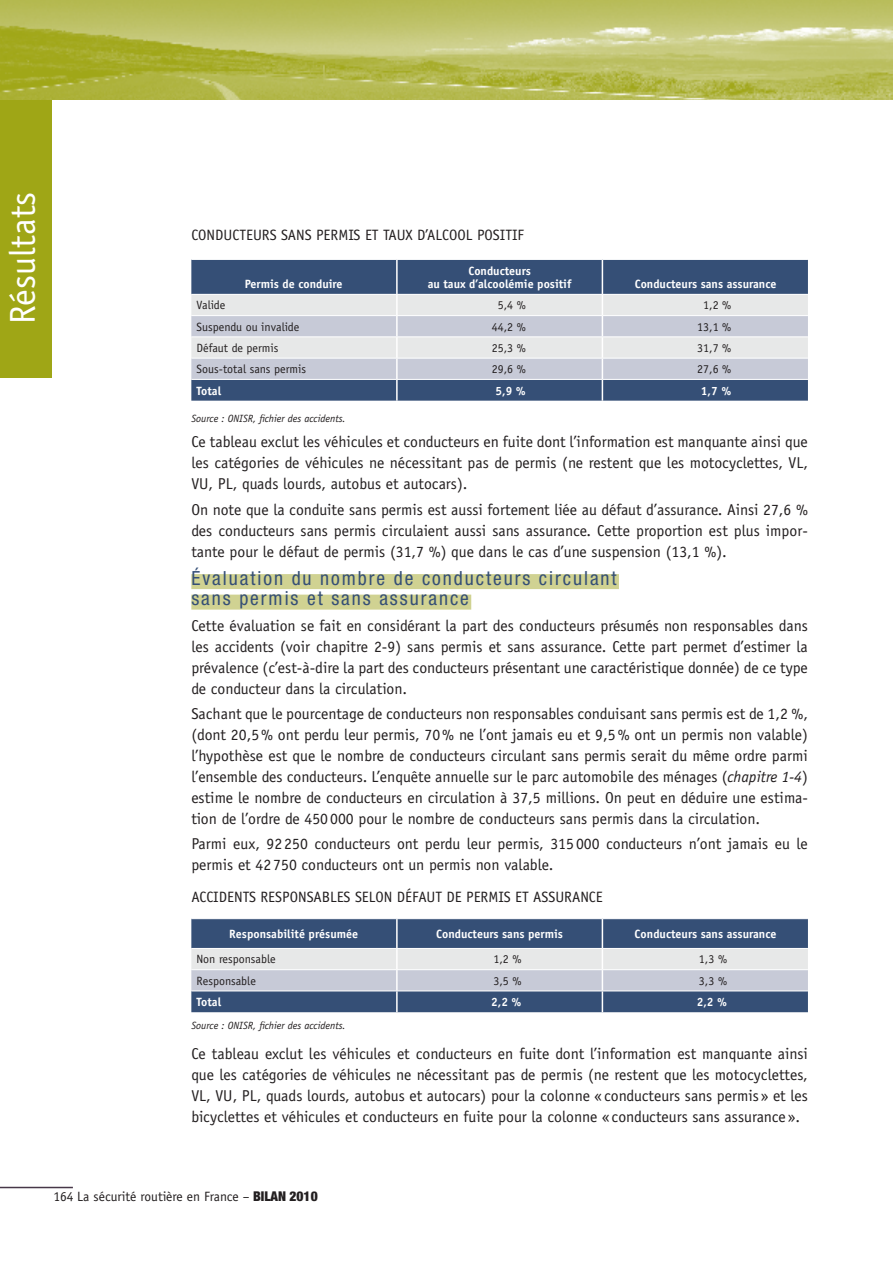
<style>
.page{position:relative;width:893px;height:1263px;background:#fff}
.page>*{position:absolute;margin:0;border:0;box-sizing:border-box;transform-origin:0 0}
.t1{font:36px "Officina Sans Std";color:#fff}
.t2{font:condensed 19.5px/20.5px "Helvetica Neue LT Std";letter-spacing:.1em;color:#354f76}
.t3{font:15.75px/21px "Officina Sans Std";color:#231f20;text-align:justify}
.t4{font:15px "Officina Sans Std";color:#231f20}
.t5{font:13.5px "Officina Sans Std";color:#231f20}
.t6{font:700 12px/13.5px "Officina Sans";color:#fff;text-align:center}
.t7{font:12px "Officina Sans Std";color:#231f20}
.t8{font:700 12px "Officina Sans Std";letter-spacing:-.03em;color:#fff}
.t9{font:italic 10.5px "Officina Sans Std";color:#231f20}
.s1{font-style:italic}
.s2{font-family:"Helvetica Neue LT Std";font-weight:900;font-stretch:condensed}
</style>
<div class="page">
<div style="left:0;top:59px;width:51px;height:319px;background:#9fa616"></div>
<svg style="left:0;top:0;width:893px;height:99px;background:#babe5e"></svg>
<hr style="left:0;top:1187px;width:73px;height:1px;background:#473748">
<div style="left:191px;top:574px;width:428px;height:15px;background:#d0d292"></div>
<div style="left:191px;top:595px;width:280px;height:15px;background:#d0d292"></div>
<div style="left:191px;top:260px;width:617px;height:34px;background:#354f76"></div>
<hr style="left:396px;top:260px;width:2px;height:34px;background:#fff">
<hr style="left:602px;top:260px;width:1px;height:34px;background:#fff">
<svg style="left:191px;top:295px;width:617px;height:106px;background:#b7bdca"></svg>
<hr style="left:191px;top:315px;width:206px;height:1px;background:#fff">
<hr style="left:397px;top:315px;width:205px;height:1px;background:#fff">
<hr style="left:602px;top:315px;width:206px;height:1px;background:#fff">
<hr style="left:191px;top:358px;width:206px;height:1px;background:#fff">
<hr style="left:397px;top:358px;width:205px;height:1px;background:#fff">
<hr style="left:602px;top:358px;width:206px;height:1px;background:#fff">
<hr style="left:191px;top:336px;width:206px;height:1px;background:#fff">
<hr style="left:397px;top:336px;width:205px;height:1px;background:#fff">
<hr style="left:602px;top:336px;width:206px;height:1px;background:#fff">
<hr style="left:191px;top:379px;width:206px;height:1px;background:#fff">
<hr style="left:397px;top:379px;width:205px;height:1px;background:#fff">
<hr style="left:602px;top:379px;width:206px;height:1px;background:#fff">
<svg style="left:191px;top:919px;width:617px;height:93px;background:#7f8ea6"></svg>
<hr style="left:191px;top:969px;width:206px;height:1px;background:#fff">
<hr style="left:397px;top:969px;width:205px;height:1px;background:#fff">
<hr style="left:602px;top:969px;width:206px;height:1px;background:#fff">
<hr style="left:191px;top:948px;width:206px;height:1px;background:#fff">
<hr style="left:397px;top:948px;width:205px;height:1px;background:#fff">
<hr style="left:602px;top:948px;width:206px;height:1px;background:#fff">
<hr style="left:191px;top:990px;width:206px;height:1px;background:#fff">
<hr style="left:397px;top:990px;width:205px;height:1px;background:#fff">
<hr style="left:602px;top:990px;width:206px;height:1px;background:#fff">
<h1 class="t1" style="left:2px;top:324px;width:134px;rotate:-90deg">Résultats</h1>
<p class="t4" style="left:191px;top:227px;width:16px">Conducteurs</p>
<p class="t4" style="left:281px;top:227px;width:9px">sans</p>
<p class="t4" style="left:316px;top:227px;width:9px">permis</p>
<p class="t4" style="left:365px;top:227px;width:71px">et taux d’alcool</p>
<p class="t4" style="left:477px;top:227px;width:8px">positif</p>
<p class="t6" style="left:245px;top:277px;width:99px">Permis de conduire</p>
<p class="t6" style="left:428px;top:264px;width:145px">Conducteurs<br>au taux d’alcoolémie positif</p>
<p class="t6" style="left:635px;top:277px;width:143px">Conducteurs sans assurance</p>
<p class="t7" style="left:197px;top:298px;width:30px">Valide</p>
<p class="t7" style="left:498px;top:298px;width:30px">5,4 %</p>
<p class="t7" style="left:703px;top:298px;width:30px">1,2 %</p>
<p class="t7" style="left:197px;top:319px;width:104px">Suspendu ou invalide</p>
<p class="t7" style="left:492px;top:319px;width:36px">44,2 %</p>
<p class="t7" style="left:697px;top:319px;width:36px">13,1 %</p>
<p class="t7" style="left:197px;top:341px;width:84px">Défaut de permis</p>
<p class="t7" style="left:492px;top:341px;width:36px">25,3 %</p>
<p class="t7" style="left:697px;top:341px;width:36px">31,7 %</p>
<p class="t7" style="left:197px;top:362px;width:111px">Sous-total sans permis</p>
<p class="t7" style="left:492px;top:362px;width:36px">29,6 %</p>
<p class="t7" style="left:697px;top:362px;width:36px">27,6 %</p>
<p class="t8" style="left:197px;top:383px;width:26px">Total</p>
<p class="t8" style="left:495px;top:383px;width:32px">5,9 %</p>
<p class="t8" style="left:701px;top:383px;width:32px">1,7 %</p>
<p class="t9" style="left:191px;top:412px;width:156px">Source : ONISR, fichier des accidents.</p>
<p class="t3" style="left:191px;top:432px;width:618px">Ce tableau exclut les véhicules et conducteurs en fuite dont l’information est manquante ainsi que les catégories de véhicules ne nécessitant pas de permis (ne restent que les motocyclettes, VL, VU, PL, quads lourds, autobus et autocars).</p>
<p class="t3" style="left:191px;top:499px;width:618px">On note que la conduite sans permis est aussi fortement liée au défaut d’assurance. Ainsi 27,6 % des conducteurs sans permis circulaient aussi sans assurance. Cette proportion est plus impor&shy;tante pour le défaut de permis (31,7 %) que dans le cas d’une suspension (13,1 %).</p>
<p class="t2" style="left:191px;top:567px;width:427px">Évaluation du nombre de conducteurs circulant sans permis et sans assurance</p>
<p class="t3" style="left:191px;top:615px;width:618px">Cette évaluation se fait en considérant la part des conducteurs présumés non responsables dans les accidents (voir chapitre 2-9) sans permis et sans assurance. Cette part permet d’estimer la prévalence (c’est-à-dire la part des conducteurs présentant une caractéristique donnée) de ce type de conducteur dans la circulation.</p>
<p class="t3" style="left:191px;top:703px;width:618px">Sachant que le pourcentage de conducteurs non responsables conduisant sans permis est de 1,2 %, (dont 20,5% ont perdu leur permis, 70% ne l’ont jamais eu et 9,5% ont un permis non valable) l’hypothèse est que le nombre de conducteurs circulant sans permis serait du même ordre parmi l’ensemble des conducteurs. L’enquête annuelle sur le parc automobile des ménages (<span class="s1">chapitre 1-4</span>) estime le nombre de conducteurs en circulation à 37,5 millions. On peut en déduire une estima&shy;tion de l’ordre de 450000 pour le nombre de conducteurs sans permis dans la circulation.</p>
<p class="t3" style="left:191px;top:833px;width:618px">Parmi eux, 92250 conducteurs ont perdu leur permis, 315 000 conducteurs n’ont jamais eu le permis et 42750 conducteurs ont un permis non valable.</p>
<p class="t4" style="left:191px;top:888px;width:16px">Accidents</p>
<p class="t4" style="left:261px;top:888px;width:9px">responsables</p>
<p class="t4" style="left:355px;top:888px;width:9px">selon</p>
<p class="t4" style="left:397px;top:888px;width:9px">défaut</p>
<p class="t4" style="left:446px;top:888px;width:28px">de permis</p>
<p class="t4" style="left:515px;top:888px;width:27px">et assurance</p>
<p class="t6" style="left:229px;top:927px;width:130px">Responsabilité présumée</p>
<p class="t6" style="left:436px;top:927px;width:128px">Conducteurs sans permis</p>
<p class="t6" style="left:635px;top:927px;width:143px">Conducteurs sans assurance</p>
<p class="t7" style="left:197px;top:952px;width:81px">Non responsable</p>
<p class="t7" style="left:493px;top:952px;width:30px">1,2 %</p>
<p class="t7" style="left:699px;top:952px;width:30px">1,3 %</p>
<p class="t7" style="left:197px;top:973px;width:61px">Responsable</p>
<p class="t7" style="left:493px;top:973px;width:30px">3,5 %</p>
<p class="t7" style="left:699px;top:973px;width:30px">3,3 %</p>
<p class="t8" style="left:197px;top:994px;width:26px">Total</p>
<p class="t8" style="left:491px;top:994px;width:32px">2,2 %</p>
<p class="t8" style="left:697px;top:994px;width:32px">2,2 %</p>
<p class="t9" style="left:191px;top:1020px;width:156px">Source : ONISR, fichier des accidents.</p>
<p class="t3" style="left:191px;top:1043px;width:618px">Ce tableau exclut les véhicules et conducteurs en fuite dont l’information est manquante ainsi que les catégories de véhicules ne nécessitant pas de permis (ne restent que les motocyclettes, VL, VU, PL, quads lourds, autobus et autocars) pour la colonne « conducteurs sans permis » et les bicyclettes et véhicules et conducteurs en fuite pour la colonne « conducteurs sans assurance ».</p>
<p class="t5" style="left:53px;top:1189px;width:266px">164 La sécurité routière en France – <span class="s2">BILAN 2010</span></p>
</div>
